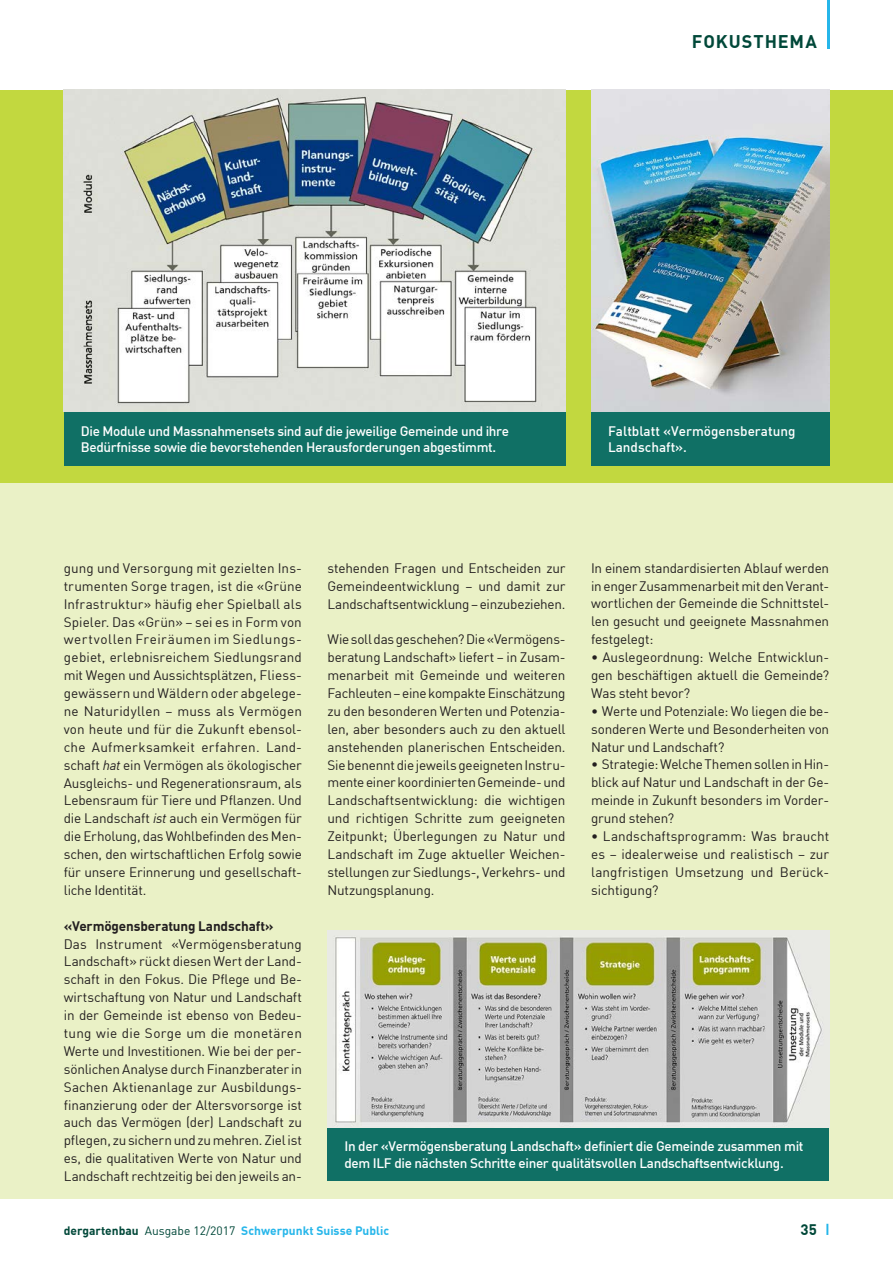
<style>
.page{position:relative;width:893px;height:1263px;background:#fff}
.page>*{position:absolute;margin:0;border:0;box-sizing:border-box;transform-origin:0 0}
.t1{font:700 18px "DIN Offc Pro";letter-spacing:.05em;color:#004839}
.t2{font:700 15px "DIN Offc Pro";color:#004839}
.t3{font:13.5px/17.9px "DIN Offc Pro";letter-spacing:-.015em;color:#231f20;text-align:justify}
.t4{font:500 13.5px/16.5px "DIN Offc Pro";letter-spacing:-.025em;color:#fff}
.t5{font:500 13.5px/16.5px "DIN Offc Pro";color:#fff}
.t6{font:700 13.5px "DIN Offc Pro";letter-spacing:-.01em;color:#231f20}
.t7{font:700 12px "DIN Offc Pro";color:#26b6ea}
.s1{font-style:italic}
.s2{color:#004839}
.s3{font-weight:400;color:#004839}
</style>
<div class="page">
<hr style="left:827px;top:0;width:3px;height:49px;background:#26b6ea">
<svg style="left:826px;top:1224px;width:2px;height:11px"></svg>
<div style="left:0;top:90px;width:893px;height:393px;background:#c2d83f"></div>
<div style="left:0;top:483px;width:893px;height:716px;background:#eaf1c6"></div>
<img style="left:64px;top:90px;width:502px;height:322px">
<img style="left:591px;top:90px;width:238px;height:322px">
<div style="left:64px;top:412px;width:502px;height:53px;background:#107065"></div>
<div style="left:327px;top:1127px;width:502px;height:54px;background:#107065"></div>
<div style="left:591px;top:412px;width:238px;height:53px;background:#107065"></div>
<img style="left:327px;top:931px;width:502px;height:196px">
<h1 class="t1" style="left:692px;top:27px;width:127px">FOKUSTHEMA</h1>
<p class="t4" style="left:81px;top:421px;width:430px">Die Module und Massnahmensets sind auf die jeweilige Gemeinde und ihre<br>Bedürfnisse sowie die bevorstehenden Herausforderungen abgestimmt.</p>
<p class="t5" style="left:608px;top:421px;width:189px">Faltblatt «Vermögensberatung<br>Landschaft».</p>
<p class="t3" style="left:64px;top:558px;width:240px">gung und Versorgung mit gezielten Ins&shy;trumenten Sorge tragen, ist die «Grüne Infrastruktur» häufig eher Spielball als Spieler. Das «Grün» – sei es in Form von wertvollen Freiräumen im Siedlungs&shy;gebiet, erlebnisreichem Siedlungsrand mit Wegen und Aussichtsplätzen, Fliess&shy;gewässern und Wäldern oder abgelege&shy;ne Naturidyllen – muss als Vermögen von heute und für die Zukunft ebensol&shy;che Aufmerksamkeit erfahren. Land&shy;schaft <span class="s1">hat</span> ein Vermögen als ökologischer Ausgleichs- und Regenerationsraum, als Lebensraum für Tiere und Pflanzen. Und die Landschaft <span class="s1">ist</span> auch ein Vermögen für die Erholung, das Wohlbefinden des Men&shy;schen, den wirtschaftlichen Erfolg sowie für unsere Erinnerung und gesellschaft&shy;liche Identität.</p>
<p class="t6" style="left:64px;top:914px;width:211px">«Vermögensberatung Landschaft»</p>
<p class="t3" style="left:64px;top:933px;width:240px">Das Instrument «Vermögensberatung Landschaft» rückt diesen Wert der Land&shy;schaft in den Fokus. Die Pflege und Be&shy;wirtschaftung von Natur und Landschaft in der Gemeinde ist ebenso von Bedeu&shy;tung wie die Sorge um die monetären Werte und Investitionen. Wie bei der per&shy;sönlichen Analyse durch Finanzberater in Sachen Aktienanlage zur Ausbildungs&shy;finanzierung oder der Altersvorsorge ist auch das Vermögen (der) Landschaft zu pflegen, zu sichern und zu mehren. Ziel ist es, die qualitativen Werte von Natur und Landschaft rechtzeitig bei den jeweils an-</p>
<p class="t3" style="left:327px;top:558px;width:240px">stehenden Fragen und Entscheiden zur Gemeindeentwicklung – und damit zur Landschaftsentwicklung – einzubeziehen.</p>
<p class="t3" style="left:327px;top:629px;width:240px">Wie soll das geschehen? Die «Vermögens&shy;beratung Landschaft» liefert – in Zusam&shy;menarbeit mit Gemeinde und weiteren Fachleuten – eine kompakte Einschätzung zu den besonderen Werten und Potenzia&shy;len, aber besonders auch zu den aktuell anstehenden planerischen Entscheiden.<br>Sie benennt die jeweils geeigneten Instru&shy;mente einer koordinierten Gemeinde- und Landschaftsentwicklung: die wichtigen und richtigen Schritte zum geeigneten Zeitpunkt; Überlegungen zu Natur und Landschaft im Zuge aktueller Weichen&shy;stellungen zur Siedlungs-, Verkehrs- und Nutzungsplanung.</p>
<p class="t3" style="left:591px;top:557px;width:240px">In einem standardisierten Ablauf werden in enger Zusammenarbeit mit den Verant&shy;wortlichen der Gemeinde die Schnittstel&shy;len gesucht und geeignete Massnahmen festgelegt:</p>
<p class="t3" style="left:591px;top:647px;width:240px">• Auslegeordnung: Welche Entwicklun&shy;gen beschäftigen aktuell die Gemeinde?<br>Was steht bevor?</p>
<p class="t3" style="left:591px;top:701px;width:240px">• Werte und Potenziale: Wo liegen die be&shy;sonderen Werte und Besonderheiten von Natur und Landschaft?</p>
<p class="t3" style="left:591px;top:754px;width:240px">• Strategie: Welche Themen sollen in Hin&shy;blick auf Natur und Landschaft in der Ge&shy;meinde in Zukunft besonders im Vorder&shy;grund stehen?</p>
<p class="t3" style="left:591px;top:826px;width:240px">• Landschaftsprogramm: Was braucht es – idealerweise und realistisch – zur langfristigen Umsetzung und Berück&shy;sichtigung?</p>
<p class="t4" style="left:344px;top:1136px;width:461px">In der «Vermögensberatung Landschaft» definiert die Gemeinde zusammen mit dem ILF die nächsten Schritte einer qualitätsvollen Landschaftsentwicklung.</p>
<p class="t7" style="left:64px;top:1220px;width:327px"><span class="s2">dergartenbau</span> <span class="s3">Ausgabe 12/2017</span> Schwerpunkt Suisse Public</p>
<p class="t2" style="left:801px;top:1217px;width:18px">35</p>
</div>
